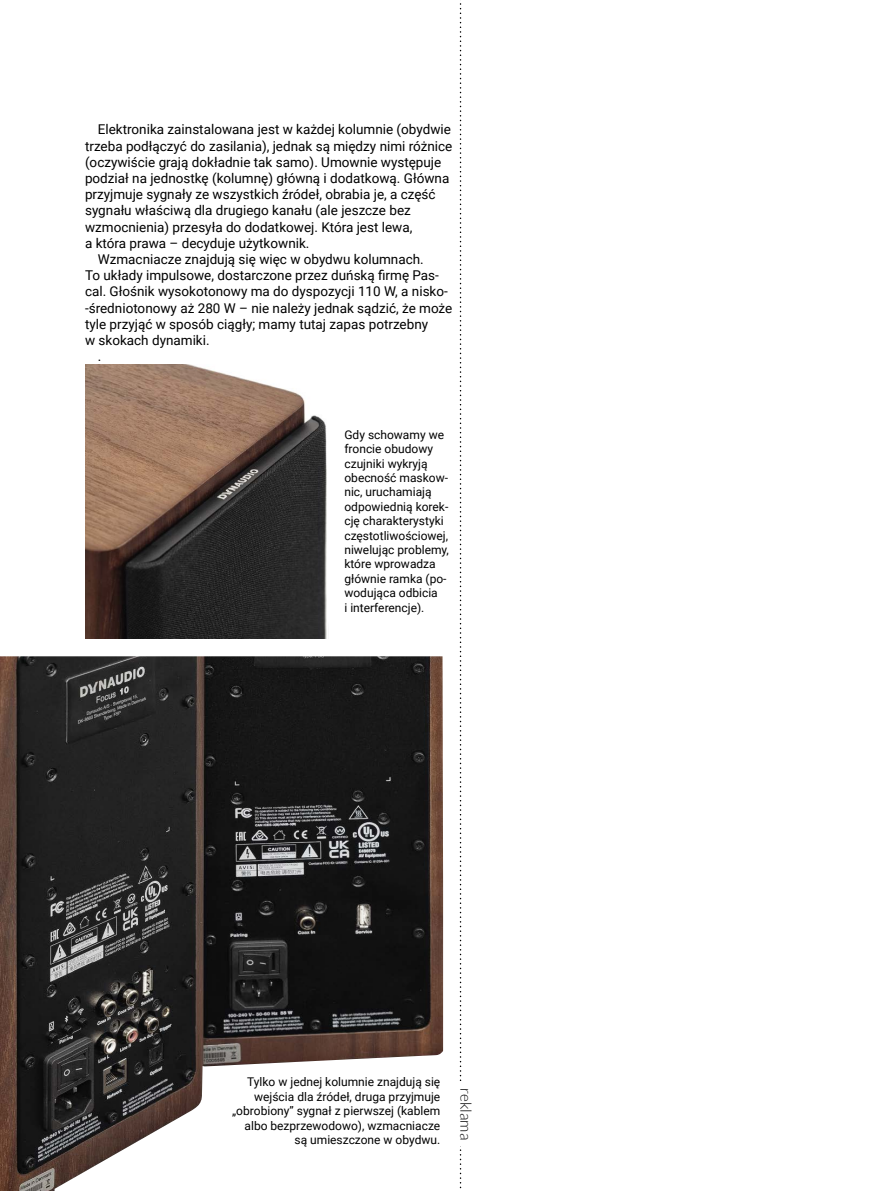
<style>
.page{position:relative;width:893px;height:1191px;background:#fff}
.page>*{position:absolute;margin:0;border:0;box-sizing:border-box;transform-origin:0 0}
.t1{font:300 15.3px "Lato";color:#000}
.t2{font:13.5px "Roboto";color:#000}
.t3{font:12px/14.4px "Roboto";color:#000;text-align:right}
</style>
<div class="page">
<svg style="left:460px;top:0;width:1px;height:1189px"></svg>
<div style="left:449px;top:1081px;width:25px;height:64px;background:#fff"></div>
<img style="left:0;top:656px;width:443px;height:535px">
<img style="left:85px;top:365px;width:242px;height:273px">
<p class="t2" style="left:98px;top:120px;width:355px">Elektronika zainstalowana jest w każdej kolumnie (obydwie</p>
<p class="t2" style="left:85px;top:136px;width:369px">trzeba podłączyć do zasilania), jednak są między nimi różnice</p>
<p class="t2" style="left:85px;top:153px;width:358px">(oczywiście grają dokładnie tak samo). Umownie występuje</p>
<p class="t2" style="left:85px;top:169px;width:366px">podział na jednostkę (kolumnę) główną i dodatkową. Główna</p>
<p class="t2" style="left:85px;top:185px;width:352px">przyjmuje sygnały ze wszystkich źródeł, obrabia je, a część</p>
<p class="t2" style="left:85px;top:201px;width:327px">sygnału właściwą dla drugiego kanału (ale jeszcze bez</p>
<p class="t2" style="left:85px;top:217px;width:329px">wzmocnienia) przesyła do dodatkowej. Która jest lewa,</p>
<p class="t2" style="left:85px;top:234px;width:226px">a która prawa – decyduje użytkownik.</p>
<p class="t2" style="left:98px;top:250px;width:327px">Wzmacniacze znajdują się więc w obydwu kolumnach.</p>
<p class="t2" style="left:85px;top:266px;width:355px">To układy impulsowe, dostarczone przez duńską firmę Pas-</p>
<p class="t2" style="left:85px;top:282px;width:364px">cal. Głośnik wysokotonowy ma do dyspozycji 110 W, a nisko-</p>
<p class="t2" style="left:85px;top:298px;width:369px">-średniotonowy aż 280 W – nie należy jednak sądzić, że może</p>
<p class="t2" style="left:85px;top:315px;width:345px">tyle przyjąć w sposób ciągły; mamy tutaj zapas potrzebny</p>
<p class="t2" style="left:85px;top:331px;width:126px">w skokach dynamiki.</p>
<p class="t2" style="left:98px;top:347px;width:5px">.</p>
<p class="t3" style="left:344px;top:427px;width:106px;text-align:left">Gdy schowamy we froncie obudowy czujniki wykryją obecność maskow&shy;nic, uruchamiają odpowiednią korek&shy;cję charakterystyki częstotliwościowej, niwelując problemy, które wprowadza głównie ramka (po&shy;wodująca odbicia<br>i interferencje).</p>
<p class="t3" style="left:232px;top:1074px;width:210px">Tylko w jednej kolumnie znajdują się wejścia dla źródeł, druga przyjmuje „obrobiony” sygnał z pierwszej (kablem albo bezprzewodowo), wzmacniacze są umieszczone w obydwu.</p>
<p class="t1" style="left:474px;top:1087px;width:54px;rotate:90deg">reklama</p>
</div>
